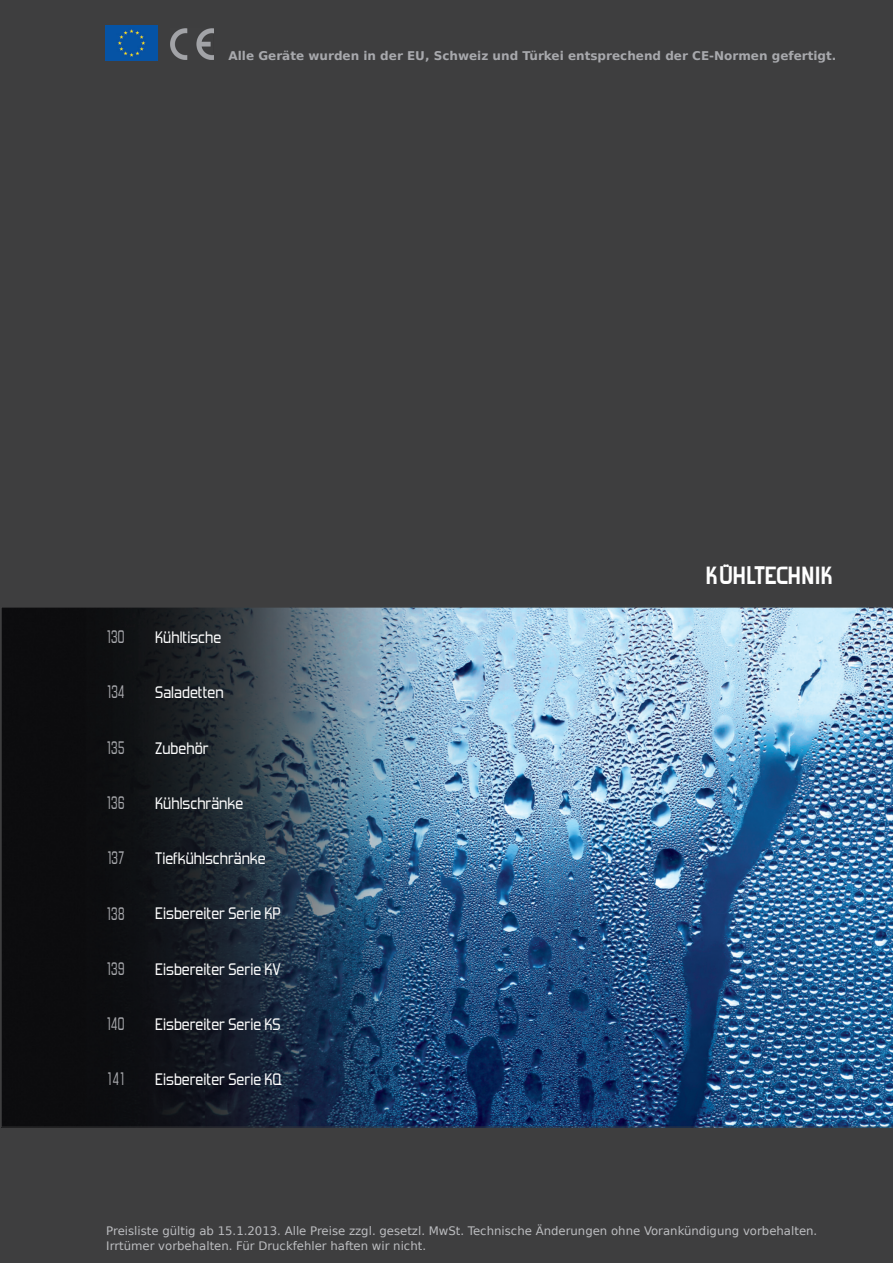
<style>
.page{position:relative;width:893px;height:1263px;background:#3e3e3f}
.page>*{position:absolute;margin:0;border:0;box-sizing:border-box;transform-origin:0 0}
.t1{font:700 28.5px "Forgotten Futurist";color:#fff}
.t2{font:18px "Forgotten Futurist Rg";letter-spacing:.03em;color:#a8a9ad;scale:.7 1}
.t3{font:16.5px "Forgotten Futurist Rg";color:#fff}
.t4{font:700 12px "DejaVu LGC Sans";color:#a8a9ad}
.t5{font:11.7px/15px "DejaVu LGC Sans";color:#bcbdc0}
</style>
<div class="page">
<img style="left:1px;top:607px;width:892px;height:520px">
<img style="left:105px;top:26px;width:52px;height:35px">
<img style="left:170px;top:28px;width:44px;height:31px">
<p class="t4" style="left:229px;top:46px;width:609px">Alle Geräte wurden in der EU, Schweiz und Türkei entsprechend der CE-Normen gefertigt.</p>
<h2 class="t2" style="left:107px;top:626px;width:26px">130</h2>
<h3 class="t3" style="left:155px;top:627px;width:68px">Kühltische</h3>
<h2 class="t2" style="left:107px;top:681px;width:26px">134</h2>
<h3 class="t3" style="left:155px;top:683px;width:70px">Saladetten</h3>
<h2 class="t2" style="left:107px;top:736px;width:26px">135</h2>
<h3 class="t3" style="left:155px;top:738px;width:55px">Zubehör</h3>
<h2 class="t2" style="left:107px;top:792px;width:26px">136</h2>
<h3 class="t3" style="left:155px;top:793px;width:90px">Kühlschränke</h3>
<h2 class="t2" style="left:108px;top:847px;width:25px">137</h2>
<h3 class="t3" style="left:155px;top:848px;width:112px">Tiefkühlschränke</h3>
<h2 class="t2" style="left:107px;top:902px;width:26px">138</h2>
<h3 class="t3" style="left:155px;top:904px;width:127px">Eisbereiter Serie KP</h3>
<h2 class="t2" style="left:107px;top:958px;width:26px">139</h2>
<h3 class="t3" style="left:155px;top:959px;width:127px">Eisbereiter Serie KV</h3>
<h2 class="t2" style="left:107px;top:1013px;width:26px">140</h2>
<h3 class="t3" style="left:155px;top:1014px;width:127px">Eisbereiter Serie KS</h3>
<h2 class="t2" style="left:108px;top:1068px;width:24px">141</h2>
<h3 class="t3" style="left:155px;top:1069px;width:128px">Eisbereiter Serie KQ</h3>
<h1 class="t1" style="left:706px;top:563px;width:129px">KÜHLTECHNIK</h1>
<p class="t5" style="left:106px;top:1223px;width:712px">Preisliste gültig ab 15.1.2013. Alle Preise zzgl. gesetzl. MwSt. Technische Änderungen ohne Vorankündigung vorbehalten.<br>Irrtümer vorbehalten. Für Druckfehler haften wir nicht.</p>
</div>
